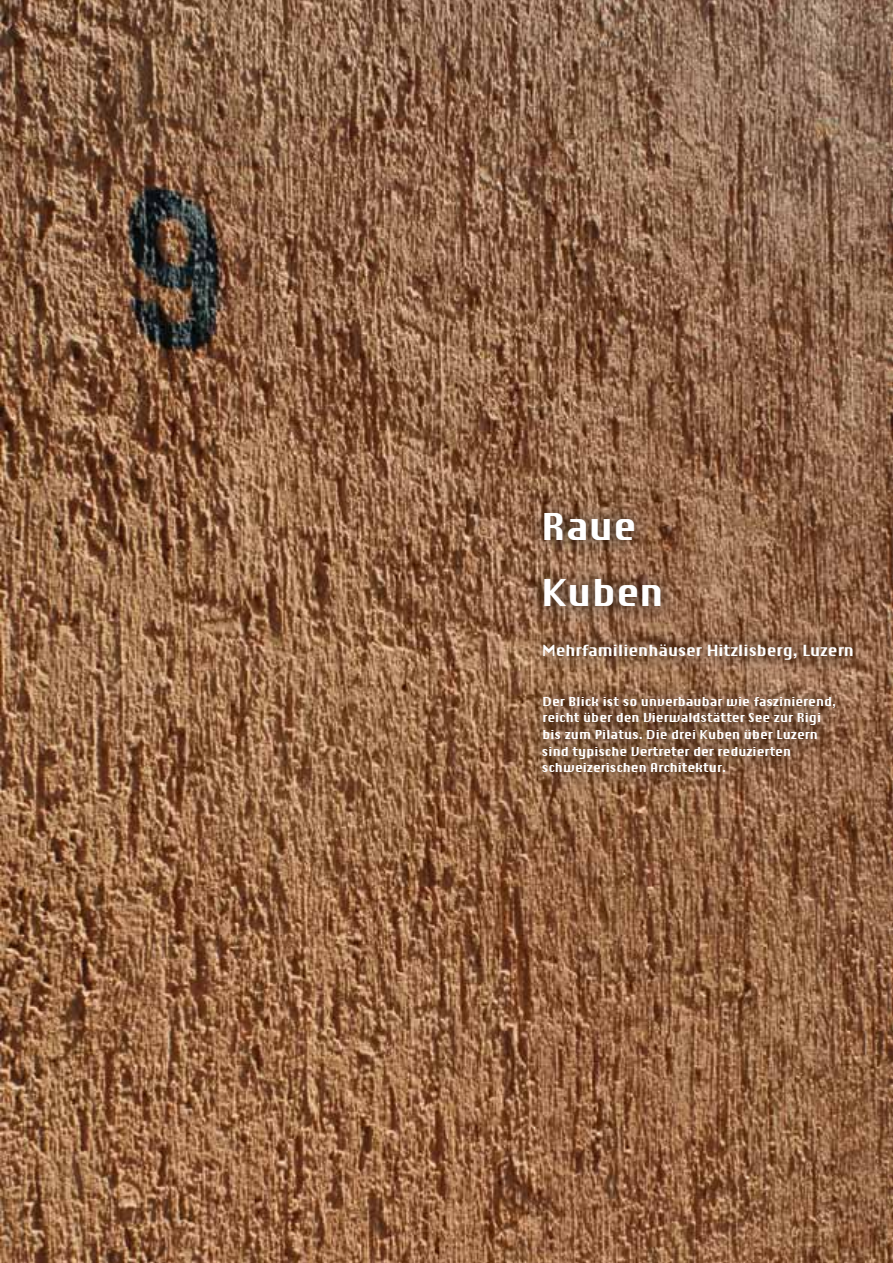
<style>
.page{position:relative;width:893px;height:1263px;background:#fff}
.page>*{position:absolute;margin:0;border:0;box-sizing:border-box;transform-origin:0 0}
.t1{font:700 36px/66.3px "Chiq Pro";color:#fff}
.t2{font:700 15px "Chiq Pro";color:#fff}
.t3{font:700 12px/16.6px "Chiq Pro";color:#fff}
</style>
<div class="page">
<img style="left:0;top:0;width:893px;height:1263px">
<svg style="left:523px;top:494px;width:346px;height:295px"></svg>
<h1 class="t1" style="left:542px;top:493px;width:123px">Raue<br>Kuben</h1>
<p class="t2" style="left:542px;top:641px;width:313px">Mehrfamilienhäuser Hitzlisberg, Luzern</p>
<p class="t3" style="left:542px;top:693px;width:296px">Der Blick ist so unverbaubar wie faszinierend, reicht über den Vierwaldstätter See zur Rigi bis zum Pilatus. Die drei Kuben über Luzern sind typische Vertreter der reduzierten schweizerischen Architektur.</p>
</div>
